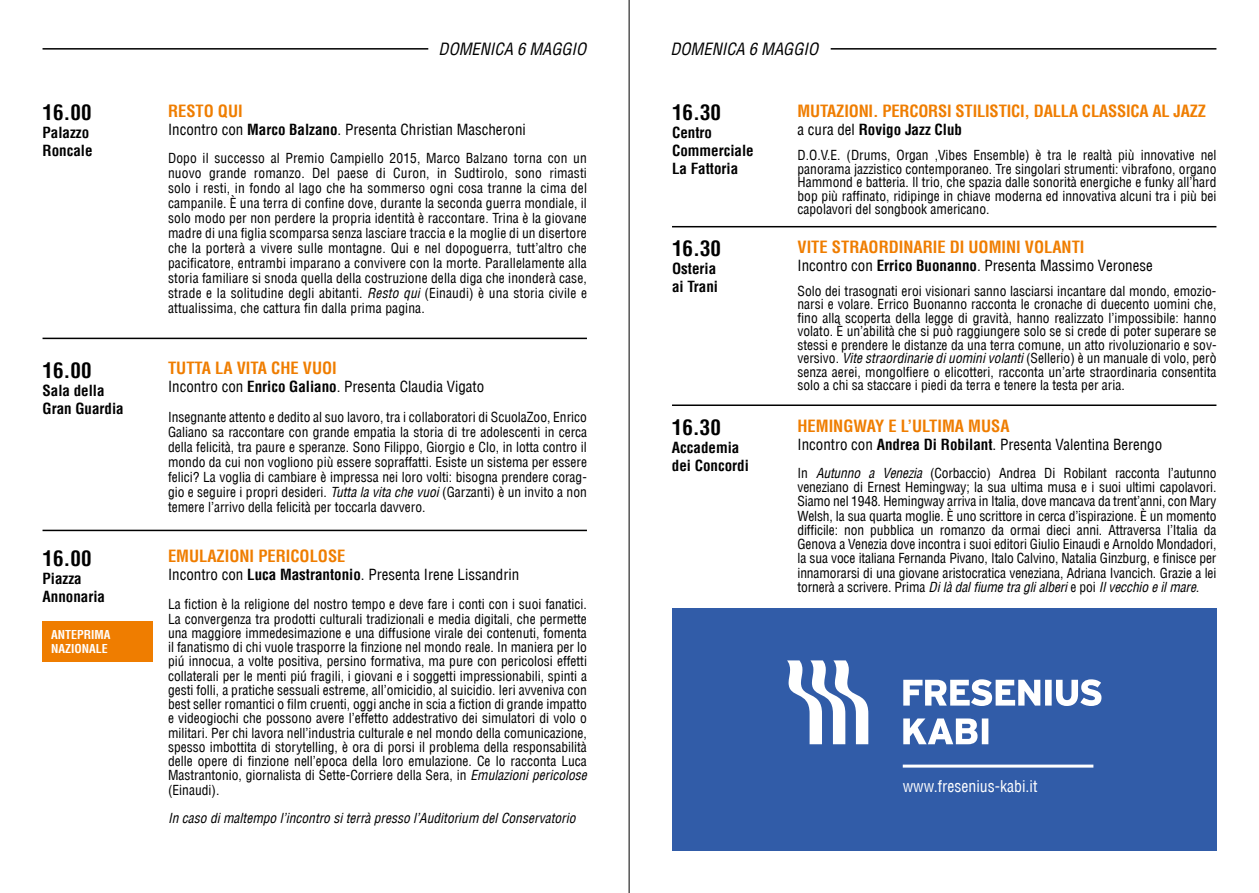
<style>
.page{position:relative;width:1259px;height:893px;background:#fff}
.page>*{position:absolute;margin:0;border:0;box-sizing:border-box;transform-origin:0 0}
.t1{font:700 condensed 21px "Helvetica LT";color:#000}
.t2{font:700 condensed 16.5px "Helvetica LT";color:#ef7d00}
.t3{font:italic condensed 16.5px "Helvetica LT";color:#000}
.t4{font:condensed 15.75px "Helvetica LT";color:#fff}
.t5{font:condensed 15px "Helvetica LT";color:#000}
.t6{font:700 condensed 15px/18px "Helvetica LT";color:#000}
.t7{font:condensed 13.5px/14.2px "Helvetica LT";color:#000;text-align:justify}
.t8{font:italic condensed 13.5px "Helvetica LT";color:#000}
.t9{font:700 condensed 12px/14.4px "Helvetica LT";color:#fff}
.s1{font-weight:700}
.s2{font-style:italic}
.s3{font-weight:400}
</style>
<div class="page">
<hr style="left:43px;top:48px;width:385px;height:2px;background:#000">
<hr style="left:43px;top:338px;width:544px;height:1px;background:#000">
<hr style="left:43px;top:530px;width:544px;height:1px;background:#000">
<div style="left:43px;top:621px;width:110px;height:41px;background:#ef7d00"></div>
<hr style="left:830px;top:48px;width:386px;height:2px;background:#000">
<hr style="left:672px;top:404px;width:544px;height:2px;background:#000">
<hr style="left:672px;top:226px;width:544px;height:1px;background:#000">
<div style="left:672px;top:608px;width:544px;height:242px;background:#315ca8"></div>
<hr style="left:902px;top:765px;width:191px;height:3px;background:#fff">
<svg style="left:787px;top:661px;width:81px;height:83px"></svg>
<svg style="left:903px;top:718px;width:85px;height:26px"></svg>
<svg style="left:903px;top:679px;width:198px;height:27px"></svg>
<hr style="left:629px;top:0;width:1px;height:893px;background:#000">
<p class="t3" style="left:438px;top:38px;width:149px">DOMENICA 6 MAGGIO</p>
<p class="t3" style="left:670px;top:38px;width:149px">DOMENICA 6 MAGGIO</p>
<h1 class="t1" style="left:43px;top:100px;width:50px">16.00</h1>
<p class="t6" style="left:43px;top:124px;width:51px">Palazzo<br>Roncale</p>
<p class="t2" style="left:168px;top:101px;width:76px">RESTO QUI</p>
<p class="t5" style="left:168px;top:120px;width:359px">Incontro con <span class="s1">Marco Balzano</span>. Presenta Christian Mascheroni</p>
<p class="t7" style="left:168px;top:151px;width:420px;line-height:15px">Dopo il successo al Premio Campiello 2015, Marco Balzano torna con un nuovo grande romanzo. Del paese di Curon, in Sudtirolo, sono rimasti solo i resti, in fondo al lago che ha sommerso ogni cosa tranne la cima del campanile. È una terra di confine dove, durante la seconda guerra mondiale, il solo modo per non perdere la propria identità è raccontare. Trina è la giovane madre di una figlia scomparsa senza lasciare traccia e la moglie di un disertore che la porterà a vivere sulle montagne. Qui e nel dopoguerra, tutt’altro che pacificatore, entrambi imparano a convivere con la morte. Parallelamente alla storia familiare si snoda quella della costruzione della diga che inonderà case, strade e la solitudine degli abitanti. <span class="s2">Resto qui</span> (Einaudi) è una storia civile e attualissima, che cattura fin dalla prima pagina.</p>
<h1 class="t1" style="left:43px;top:357px;width:50px">16.00</h1>
<p class="t6" style="left:43px;top:381px;width:83px">Sala della<br>Gran Guardia</p>
<p class="t2" style="left:168px;top:358px;width:170px">TUTTA LA VITA CHE VUOI</p>
<p class="t5" style="left:168px;top:378px;width:318px">Incontro con <span class="s1">Enrico Galiano</span>. Presenta Claudia Vigato</p>
<p class="t7" style="left:168px;top:409px;width:420px;line-height:15px">Insegnante attento e dedito al suo lavoro, tra i collaboratori di ScuolaZoo, Enrico Galiano sa raccontare con grande empatia la storia di tre adolescenti in cerca della felicità, tra paure e speranze. Sono Filippo, Giorgio e Clo, in lotta contro il mondo da cui non vogliono più essere sopraffatti. Esiste un sistema per essere felici? La voglia di cambiare è impressa nei loro volti: bisogna prendere corag&shy;gio e seguire i propri desideri. <span class="s2">Tutta la vita che vuoi</span> (Garzanti) è un invito a non temere l’arrivo della felicità per toccarla davvero.</p>
<h1 class="t1" style="left:43px;top:545px;width:50px">16.00</h1>
<p class="t6" style="left:43px;top:569px;width:64px">Piazza<br>Annonaria</p>
<p class="t9" style="left:51px;top:627px;width:61px">ANTEPRIMA<br>NAZIONALE</p>
<p class="t2" style="left:168px;top:546px;width:179px">EMULAZIONI PERICOLOSE</p>
<p class="t5" style="left:168px;top:565px;width:353px">Incontro con <span class="s1">Luca Mastrantonio</span>. Presenta Irene Lissandrin</p>
<p class="t7" style="left:168px;top:597px;width:420px">La fiction è la religione del nostro tempo e deve fare i conti con i suoi fanatici.<br>La convergenza tra prodotti culturali tradizionali e media digitali, che permette una maggiore immedesimazione e una diffusione virale dei contenuti, fomenta il fanatismo di chi vuole trasporre la finzione nel mondo reale. In maniera per lo piú innocua, a volte positiva, persino formativa, ma pure con pericolosi effetti collaterali per le menti piú fragili, i giovani e i soggetti impressionabili, spinti a gesti folli, a pratiche sessuali estreme, all’omicidio, al suicidio. Ieri avveniva con best seller romantici o film cruenti, oggi anche in scia a fiction di grande impatto e videogiochi che possono avere l’effetto addestrativo dei simulatori di volo o militari. Per chi lavora nell’industria culturale e nel mondo della comunicazione, spesso imbottita di storytelling, è ora di porsi il problema della responsabilità delle opere di finzione nell’epoca della loro emulazione. Ce lo racconta Luca Mastrantonio, giornalista di Sette-Corriere della Sera, in <span class="s2">Emulazioni pericolose </span>(Einaudi).</p>
<p class="t8" style="left:168px;top:810px;width:409px">In caso di maltempo l’incontro si terrà presso l’Auditorium del Conservatorio</p>
<h1 class="t1" style="left:672px;top:100px;width:50px">16.30</h1>
<p class="t6" style="left:672px;top:124px;width:83px">Centro<br>Commerciale<br>La Fattoria</p>
<p class="t2" style="left:797px;top:101px;width:410px">MUTAZIONI. PERCORSI STILISTICI, DALLA CLASSICA AL JAZZ</p>
<p class="t6" style="left:797px;top:120px;width:166px"><span class="s3">a cura del</span> Rovigo Jazz Club</p>
<p class="t7" style="left:797px;top:148px;width:420px;line-height:13.5px">D.O.V.E. (Drums, Organ ,Vibes Ensemble) è tra le realtà più innovative nel panorama jazzistico contemporaneo. Tre singolari strumenti: vibrafono, organo Hammond e batteria. ll trio, che spazia dalle sonorità energiche e funky all’hard bop più raffinato, ridipinge in chiave moderna ed innovativa alcuni tra i più bei capolavori del songbook americano.</p>
<h1 class="t1" style="left:672px;top:235px;width:50px">16.30</h1>
<p class="t6" style="left:672px;top:260px;width:47px">Osteria ai Trani</p>
<p class="t2" style="left:797px;top:236px;width:288px">VITE STRAORDINARIE DI UOMINI VOLANTI</p>
<p class="t5" style="left:797px;top:256px;width:357px">Incontro con <span class="s1">Errico Buonanno</span>. Presenta Massimo Veronese</p>
<p class="t7" style="left:797px;top:284px;width:420px;line-height:13.5px">Solo dei trasognati eroi visionari sanno lasciarsi incantare dal mondo, emozio&shy;narsi e volare. Errico Buonanno racconta le cronache di duecento uomini che, fino alla scoperta della legge di gravità, hanno realizzato l’impossibile: hanno volato. È un’abilità che si può raggiungere solo se si crede di poter superare se stessi e prendere le distanze da una terra comune, un atto rivoluzionario e sov&shy;versivo. <span class="s2">Vite straordinarie di uomini volanti</span> (Sellerio) è un manuale di volo, però senza aerei, mongolfiere o elicotteri, racconta un’arte straordinaria consentita solo a chi sa staccare i piedi da terra e tenere la testa per aria.</p>
<h1 class="t1" style="left:672px;top:414px;width:50px">16.30</h1>
<p class="t6" style="left:672px;top:438px;width:79px">Accademia dei Concordi</p>
<p class="t2" style="left:797px;top:415px;width:213px">HEMINGWAY E L’ULTIMA MUSA</p>
<p class="t5" style="left:797px;top:435px;width:366px">Incontro con <span class="s1">Andrea Di Robilant</span>. Presenta Valentina Berengo</p>
<p class="t7" style="left:797px;top:466px;width:420px">In <span class="s2">Autunno a Venezia</span> (Corbaccio) Andrea Di Robilant racconta l’autunno veneziano di Ernest Hemingway; la sua ultima musa e i suoi ultimi capolavori.<br>Siamo nel 1948. Hemingway arriva in Italia, dove mancava da trent’anni, con Mary Welsh, la sua quarta moglie. È uno scrittore in cerca d’ispirazione. È un momento difficile: non pubblica un romanzo da ormai dieci anni. Attraversa l’Italia da Genova a Venezia dove incontra i suoi editori Giulio Einaudi e Arnoldo Mondadori, la sua voce italiana Fernanda Pivano, Italo Calvino, Natalia Ginzburg, e finisce per innamorarsi di una giovane aristocratica veneziana, Adriana Ivancich. Grazie a lei tornerà a scrivere. Prima <span class="s2">Di là dal fiume tra gli alberi</span> e poi <span class="s2">Il vecchio e il mare.</span></p>
<p class="t4" style="left:902px;top:777px;width:136px">www.fresenius-kabi.it</p>
</div>
